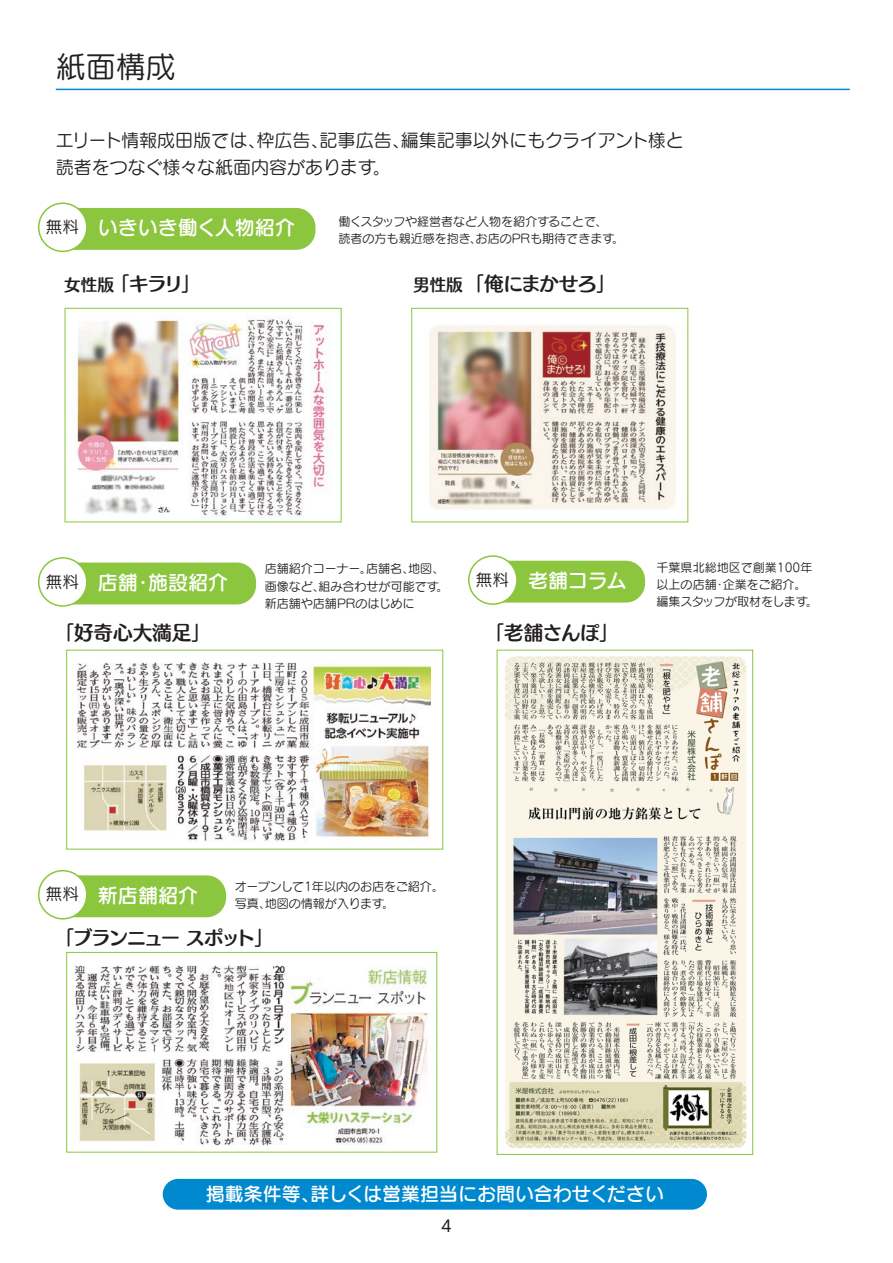
<style>
.page{position:relative;width:893px;height:1263px;background:#fff}
.page>*{position:absolute;margin:0;border:0;box-sizing:border-box;transform-origin:0 0}
.t1{font:30px "Seurat Pro M";color:#231f20}
.t2{font:20.1px "Seurat Pro DB";color:#fff}
.t3{font:19.5px "Humming Std B";letter-spacing:-.06em;color:#231f20}
.t4{font:19.5px "Humming Std B";letter-spacing:-.115em;color:#231f20}
.t5{font:19.05px "Seurat Pro DB";color:#fff}
.t6{font:18px/27.8px "Seurat Pro M";color:#231f20}
.t7{font:15.9px "UD Shin Go Pro";color:#231f20}
.t8{font:12px/17.1px "Seurat Pro M";color:#231f20}
.s1{font-family:"Seurat Pro M";font-size:16.5px;color:#231f20}
.s2{font-size:16.5px}
</style>
<div class="page">
<img style="left:76px;top:662px;width:354px;height:179px">
<img style="left:74px;top:965px;width:354px;height:181px">
<div style="left:54px;top:208px;width:261px;height:42px;background:#8bc63e;border-radius:19px"></div>
<img style="left:76px;top:319px;width:251px;height:197px">
<img style="left:429px;top:325px;width:246px;height:184px">
<div style="left:411px;top:308px;width:277px;height:214px;border:1px solid #8bc63e"></div>
<div style="left:39px;top:203px;width:48px;height:48px;background:#fff;border-radius:50%"></div>
<div style="left:38px;top:202px;width:50px;height:50px;border:2px solid #8bc63e;border-radius:50%"></div>
<div style="left:54px;top:562px;width:202px;height:42px;background:#8bc63e;border-radius:19px"></div>
<div style="left:39px;top:558px;width:48px;height:48px;background:#fff;border-radius:50%"></div>
<div style="left:38px;top:557px;width:50px;height:50px;border:2px solid #8bc63e;border-radius:50%"></div>
<div style="left:54px;top:875px;width:172px;height:42px;background:#8bc63e;border-radius:19px"></div>
<div style="left:39px;top:871px;width:48px;height:48px;background:#fff;border-radius:50%"></div>
<div style="left:38px;top:870px;width:50px;height:49px;border:2px solid #8bc63e;border-radius:50%"></div>
<div style="left:66px;top:952px;width:371px;height:200px;border:1px solid #8bc63e"></div>
<img style="left:505px;top:656px;width:241px;height:493px">
<div style="left:497px;top:650px;width:256px;height:505px;border:1px solid #8bc63e"></div>
<div style="left:484px;top:561px;width:161px;height:42px;background:#8bc63e;border-radius:19px"></div>
<div style="left:469px;top:556px;width:48px;height:48px;background:#fff;border-radius:50%"></div>
<div style="left:468px;top:555px;width:50px;height:50px;border:2px solid #8bc63e;border-radius:50%"></div>
<div style="left:163px;top:1179px;width:544px;height:31px;background:#0089cf;border-radius:15px"></div>
<hr style="left:56px;top:89px;width:794px;height:1px;background:#0089cf">
<p class="t1" style="left:56px;top:47px;width:122px">紙面構成</p>
<p class="t6" style="left:56px;top:125px;width:630px">エリート情報成田版では、枠広告、記事広告、編集記事以外にもクライアント様と読者をつなぐ様々な紙面内容があります。</p>
<p class="t2" style="left:46px;top:215px;width:251px"><span class="s1">無料</span> いきいき働く人物紹介</p>
<p class="t8" style="left:338px;top:213px;width:287px">働くスタッフや経営者など人物を紹介することで、<br>読者の方も親近感を抱き、お店のPRも期待できます。</p>
<p class="t3" style="left:64px;top:269px;width:138px"><span class="s2">女性版</span> 「キラリ」</p>
<p class="t3" style="left:413px;top:269px;width:204px"><span class="s2">男性版</span> 「俺にまかせろ」</p>
<p class="t2" style="left:46px;top:569px;width:184px"><span class="s1">無料</span> 店舗・施設紹介</p>
<p class="t3" style="left:55px;top:618px;width:158px">「好奇心大満足」</p>
<p class="t8" style="left:265px;top:560px;width:185px">店舗紹介コーナー。店舗名、地図、画像など、組み合わせが可能です。新店舗や店舗PRのはじめに</p>
<p class="t2" style="left:476px;top:567px;width:152px"><span class="s1">無料</span> 老舗コラム</p>
<p class="t3" style="left:485px;top:618px;width:136px">「老舗さんぽ」</p>
<p class="t8" style="left:657px;top:559px;width:163px">千葉県北総地区で創業100年以上の店舗・企業をご紹介。編集スタッフが取材をします。</p>
<p class="t8" style="left:235px;top:877px;width:211px">オープンして1年以内のお店をご紹介。</p>
<p class="t2" style="left:46px;top:882px;width:154px"><span class="s1">無料</span> 新店舗紹介</p>
<p class="t8" style="left:235px;top:894px;width:161px">写真、地図の情報が入ります。</p>
<p class="t4" style="left:55px;top:923px;width:221px">「ブランニュー スポット」</p>
<p class="t5" style="left:206px;top:1181px;width:460px">掲載条件等、詳しくは営業担当にお問い合わせください</p>
<h3 class="t7" style="left:441px;top:1213px;width:12px">4</h3>
</div>
